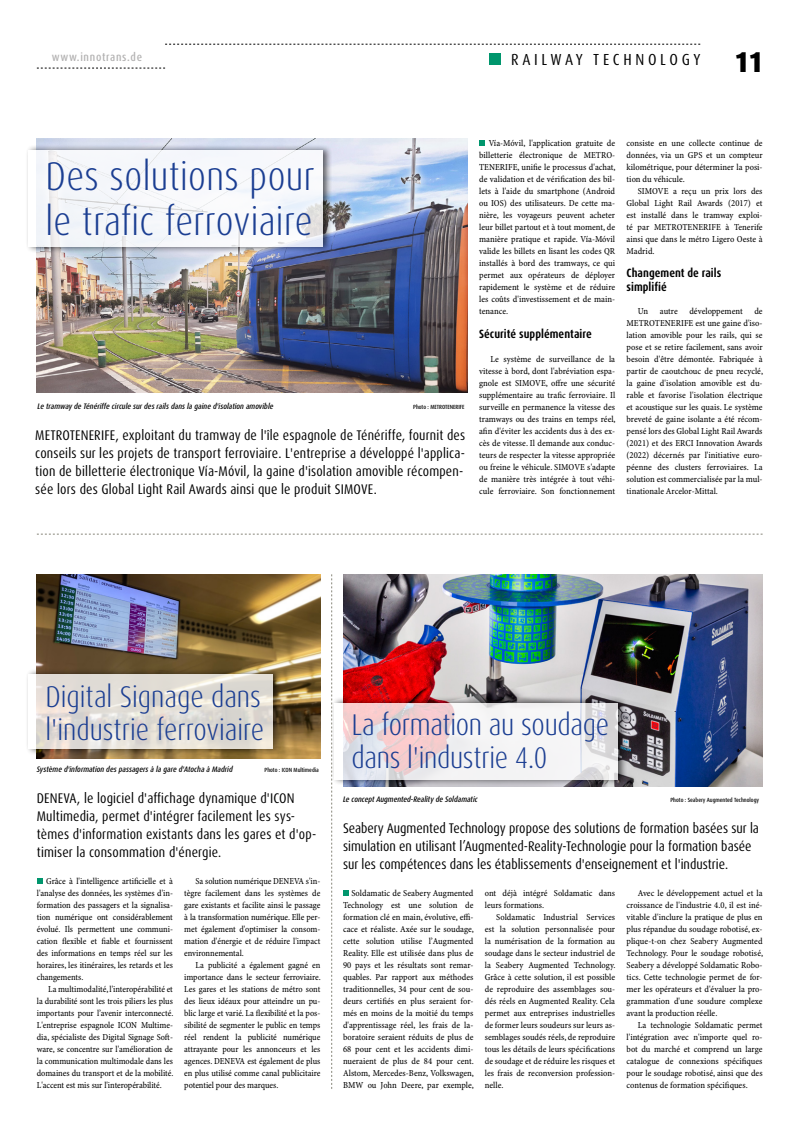
<style>
.page{position:relative;width:808px;height:1134px;background:#fff}
.page>*{position:absolute;margin:0;border:0;box-sizing:border-box;transform-origin:0 0}
.t1{font:300 condensed 40px/45px "Dax OT";letter-spacing:.01em;color:#1b3e92}
.t2{font:300 condensed 30px/33px "Dax OT";letter-spacing:-.005em;color:#1b3e92}
.t3{font:900 condensed 28.7px "Dax OT";color:#000}
.t4{font:condensed 16px "Dax OT";letter-spacing:.23em;color:#000}
.t5{font:condensed 14px/18px "Dax OT";letter-spacing:.01em;color:#000}
.t6{font:700 condensed 12px/14px "Dax OT";letter-spacing:.005em;color:#000}
.t7{font:500 condensed 11.6px "Dax OT";letter-spacing:.06em;color:#b3b2b2}
.t8{font:9.2px/12px "Minion Pro Cn Capt";letter-spacing:-.005em;color:#000;text-align:justify}
.t9{font:italic 500 condensed 8px "Dax OT";color:#000}
.t10{font:500 condensed 6px "Dax OT";color:#000}
</style>
<div class="page">
<svg style="left:165px;top:44px;width:535px;height:1px"></svg>
<svg style="left:37px;top:68px;width:128px;height:1px"></svg>
<div style="left:489px;top:53px;width:11px;height:12px;background:#00966d"></div>
<svg style="left:331px;top:574px;width:1px;height:515px"></svg>
<img style="left:37px;top:139px;width:431px;height:254px">
<div style="left:25px;top:144px;width:307px;height:109px;background:#000;opacity:.75"></div>
<svg style="left:28px;top:150px;width:295px;height:97px;fill:#f6f7fb"></svg>
<svg style="left:479px;top:140px;width:6px;height:6px"></svg>
<img style="left:343px;top:574px;width:420px;height:213px">
<div style="left:331px;top:697px;width:296px;height:89px;background:#000;opacity:.75"></div>
<svg style="left:334px;top:703px;width:284px;height:77px;fill:#f4f1f3"></svg>
<svg style="left:343px;top:890px;width:6px;height:5px"></svg>
<svg style="left:37px;top:878px;width:6px;height:5px"></svg>
<img style="left:37px;top:574px;width:283px;height:184px">
<div style="left:25px;top:668px;width:257px;height:87px;background:#000;opacity:.75"></div>
<svg style="left:28px;top:675px;width:245px;height:74px;background:#e2ddd7"></svg>
<svg style="left:37px;top:534px;width:726px;height:1px"></svg>
<p class="t7" style="left:52px;top:50px;width:92px">www.innotrans.de</p>
<h3 class="t4" style="left:511px;top:49px;width:191px">RAILWAY TECHNOLOGY</h3>
<h3 class="t3" style="left:735px;top:44px;width:30px">11</h3>
<h1 class="t1" style="left:45px;top:154px;width:271px">Des solutions pour le trafic ferroviaire</h1>
<p class="t9" style="left:38px;top:401px;width:237px">Le tramway de Ténériffe circule sur des rails dans la gaine d'isolation amovible</p>
<p class="t10" style="left:413px;top:403px;width:53px">Photo : METROTENERIFE</p>
<p class="t5" style="left:35px;top:426px;width:431px">METROTENERIFE, exploitant du tramway de l'île espagnole de Ténériffe, fournit des conseils sur les projets de transport ferroviaire. L'entreprise a développé l'applica&shy;tion de billetterie électronique Vía-Móvil, la gaine d'isolation amovible récompen&shy;sée lors des Global Light Rail Awards ainsi que le produit SIMOVE.</p>
<p class="t8" style="left:479px;top:137px;width:138px;text-indent:10px">Vía-Móvil, l'application gratuite de billetterie électronique de METRO-TENERIFE, unifie le processus d'achat, de validation et de vérification des bil&shy;lets à l'aide du smartphone (Android ou IOS) des utilisateurs. De cette ma&shy;nière, les voyageurs peuvent acheter leur billet partout et à tout moment, de manière pratique et rapide. Vía-Móvil valide les billets en lisant les codes QR installés à bord des tramways, ce qui permet aux opérateurs de déployer rapidement le système et de réduire les coûts d'investissement et de main&shy;tenance.</p>
<h3 class="t6" style="left:479px;top:327px;width:114px">Sécurité supplémentaire</h3>
<p class="t8" style="left:479px;top:353px;width:138px;text-indent:11px">Le système de surveillance de la vitesse à bord, dont l'abréviation espa&shy;gnole est SIMOVE, offre une sécurité supplémentaire au trafic ferroviaire. Il surveille en permanence la vitesse des tramways ou des trains en temps réel, afin d'éviter les accidents dus à des ex&shy;cès de vitesse. Il demande aux conduc&shy;teurs de respecter la vitesse appropriée ou freine le véhicule. SIMOVE s'adapte de manière très intégrée à tout véhi&shy;cule ferroviaire. Son fonctionnement</p>
<p class="t8" style="left:626px;top:137px;width:138px">consiste en une collecte continue de données, via un GPS et un compteur kilométrique, pour déterminer la posi&shy;tion du véhicule.</p>
<p class="t8" style="left:626px;top:185px;width:138px;text-indent:11px">SIMOVE a reçu un prix lors des Global Light Rail Awards (2017) et est installé dans le tramway exploi&shy;té par METROTENERIFE à Tenerife ainsi que dans le métro Ligero Oeste à Madrid.</p>
<h3 class="t6" style="left:626px;top:266px;width:96px">Changement de rails simplifié</h3>
<p class="t8" style="left:638px;top:305px;width:12px">Un</p>
<p class="t8" style="left:660px;top:305px;width:19px">autre</p>
<p class="t8" style="left:689px;top:305px;width:55px">développement</p>
<p class="t8" style="left:626px;top:305px;width:138px;text-indent:128px">de METROTENERIFE est une gaine d'iso&shy;lation amovible pour les rails, qui se pose et se retire facilement, sans avoir besoin d'être démontée. Fabriquée à partir de caoutchouc de pneu recyclé, la gaine d'isolation amovible est du&shy;rable et favorise l'isolation électrique et acoustique sur les quais. Le système breveté de gaine isolante a été récom&shy;pensé lors des Global Light Rail Awards (2021) et des ERCI Innovation Awards (2022) décernés par l'initiative euro&shy;péenne des clusters ferroviaires. La solution est commercialisée par la mul&shy;tinationale Arcelor-Mittal.</p>
<h2 class="t2" style="left:45px;top:680px;width:220px">Digital Signage dans l'industrie ferroviaire</h2>
<p class="t9" style="left:37px;top:764px;width:197px">Système d'information des passagers à la gare d'Atocha à Madrid</p>
<p class="t10" style="left:264px;top:766px;width:56px">Photo : ICON Multimedia</p>
<h2 class="t2" style="left:351px;top:708px;width:259px">La formation au soudage dans l'industrie 4.0</h2>
<h3 class="t5" style="left:37px;top:789px;width:281px">DENEVA, le logiciel d'affichage dynamique d'ICON Multimedia, permet d'intégrer facilement les sys&shy;tèmes d'information existants dans les gares et d'op&shy;timiser la consommation d'énergie.</h3>
<p class="t8" style="left:37px;top:875px;width:138px;text-indent:9px">Grâce à l'intelligence artificielle et à l'analyse des données, les systèmes d'in&shy;formation des passagers et la signalisa&shy;tion numérique ont considérablement évolué. Ils permettent une communi&shy;cation flexible et fiable et fournissent des informations en temps réel sur les horaires, les itinéraires, les retards et les changements.</p>
<p class="t8" style="left:37px;top:983px;width:138px;text-indent:11px">La multimodalité, l'interopérabilité et la durabilité sont les trois piliers les plus importants pour l’avenir interconnecté.<br>L'entreprise espagnole ICON Multime&shy;dia, spécialiste des Digital Signage Soft&shy;ware, se concentre sur l'amélioration de la communication multimodale dans les domaines du transport et de la mobilité.<br>L'accent est mis sur l'interopérabilité.</p>
<p class="t8" style="left:184px;top:875px;width:138px;text-indent:11px">Sa solution numérique DENEVA s'in&shy;tègre facilement dans les systèmes de gare existants et facilite ainsi le passage à la transformation numérique. Elle per&shy;met également d'optimiser la consom&shy;mation d'énergie et de réduire l'impact environnemental.</p>
<p class="t8" style="left:184px;top:959px;width:138px;text-indent:11px">La publicité a également gagné en importance dans le secteur ferroviaire.<br>Les gares et les stations de métro sont des lieux idéaux pour atteindre un pu&shy;blic large et varié. La flexibilité et la pos&shy;sibilité de segmenter le public en temps réel rendent la publicité numérique attrayante pour les annonceurs et les agences. DENEVA est également de plus en plus utilisé comme canal publicitaire potentiel pour des marques.</p>
<p class="t9" style="left:343px;top:794px;width:136px">Le concept Augmented-Reality de Soldamatic</p>
<p class="t10" style="left:670px;top:796px;width:90px">Photo : Seabery Augmented Technology</p>
<p class="t5" style="left:343px;top:819px;width:417px">Seabery Augmented Technology propose des solutions de formation basées sur la simulation en utilisant l’Augmented-Reality-Technologie pour la formation basée sur les compétences dans les établissements d'enseignement et l'industrie.</p>
<p class="t8" style="left:343px;top:887px;width:132px;text-indent:8px">Soldamatic de Seabery Augmented Technology est une solution de formation clé en main, évolutive, effi&shy;cace et réaliste. Axée sur le soudage, cette solution utilise l’Augmented Reality. Elle est utilisée dans plus de 90 pays et les résultats sont remar&shy;quables. Par rapport aux méthodes traditionnelles, 34 pour cent de sou&shy;deurs certifiés en plus seraient for&shy;més en moins de la moitié du temps d'apprentissage réel, les frais de la&shy;boratoire seraient réduits de plus de 68 pour cent et les accidents dimi&shy;nueraient de plus de 84 pour cent.<br>Alstom, Mercedes-Benz, Volkswagen, BMW ou John Deere, par exemple,</p>
<p class="t8" style="left:485px;top:887px;width:132px">ont déjà intégré Soldamatic dans leurs formations.</p>
<p class="t8" style="left:626px;top:887px;width:138px;text-indent:11px">Avec le développement actuel et la croissance de l'industrie 4.0, il est iné&shy;vitable d'inclure la pratique de plus en plus répandue du soudage robotisé, ex&shy;plique-t-on chez Seabery Augmented Technology. Pour le soudage robotisé, Seabery a développé Soldamatic Robo&shy;tics. Cette technologie permet de for&shy;mer les opérateurs et d'évaluer la pro&shy;grammation d'une soudure complexe avant la production réelle.</p>
<p class="t8" style="left:626px;top:1019px;width:138px;text-indent:11px">La technologie Soldamatic permet l'intégration avec n'importe quel ro&shy;bot du marché et comprend un large catalogue de connexions spécifiques pour le soudage robotisé, ainsi que des contenus de formation spécifiques.</p>
<p class="t8" style="left:485px;top:911px;width:132px;text-indent:11px">Soldamatic Industrial Services est la solution personnalisée pour la numérisation de la formation au soudage dans le secteur industriel de la Seabery Augmented Technology.<br>Grâce à cette solution, il est possible de reproduire des assemblages sou&shy;dés réels en Augmented Reality. Cela permet aux entreprises industrielles de former leurs soudeurs sur leurs as&shy;semblages soudés réels, de reproduire tous les détails de leurs spécifications de soudage et de réduire les risques et les frais de reconversion profession&shy;nelle.</p>
</div>
